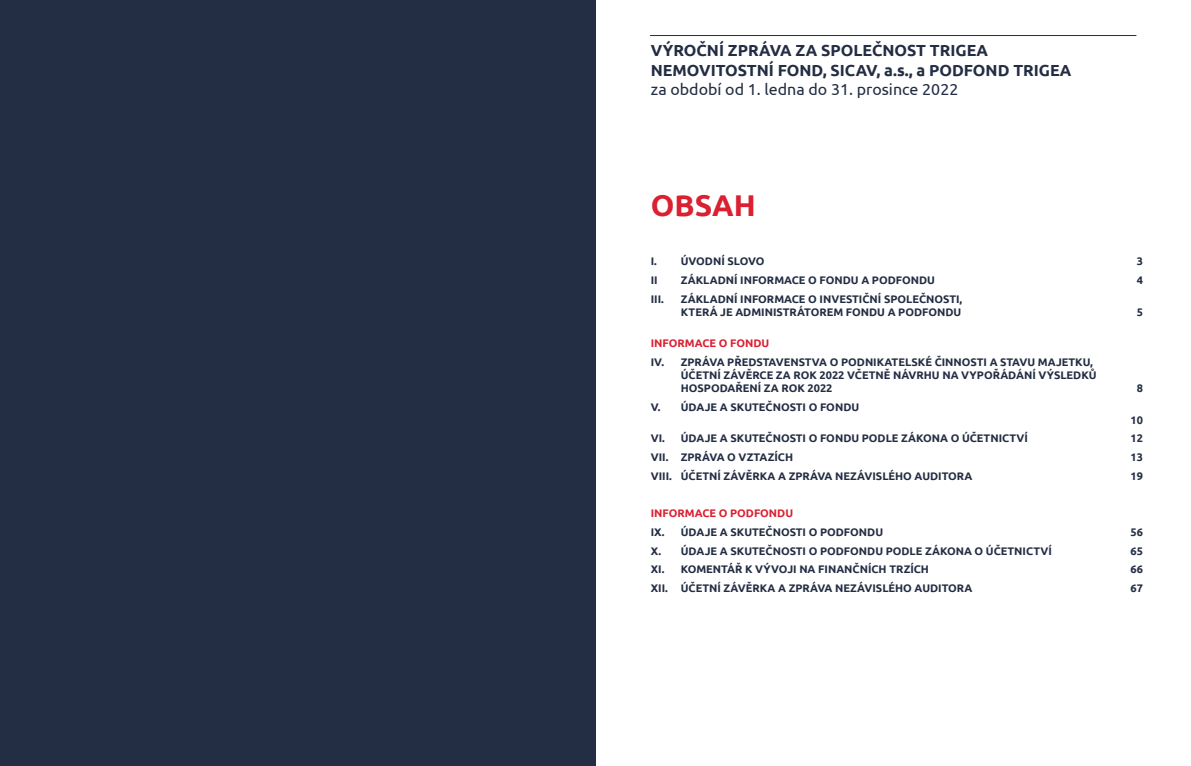
<style>
.page{position:relative;width:1191px;height:766px;background:#fff}
.page>*{position:absolute;margin:0;border:0;box-sizing:border-box;transform-origin:0 0}
.t1{font:700 30px "Ubuntu";color:#da2031}
.t2{font:700 16px/19.2px "Ubuntu";color:#232d43}
.t3{font:16px "Ubuntu";color:#232d43}
.t4{font:700 11px/13px "Ubuntu";color:#232d43}
.t5{font:700 11px "Ubuntu";color:#da2031}
</style>
<div class="page">
<hr style="left:650px;top:35px;width:486px;height:1px;background:#232d43">
<div style="left:0;top:0;width:595px;height:765px;background:#232d43"></div>
<h2 class="t2" style="left:651px;top:41px;width:422px">VÝROČNÍ ZPRÁVA ZA SPOLEČNOST TRIGEA<br>NEMOVITOSTNÍ FOND, SICAV, a.s., a PODFOND TRIGEA</h2>
<h2 class="t3" style="left:651px;top:79px;width:309px">za období od 1. ledna do 31. prosince 2022</h2>
<h1 class="t1" style="left:651px;top:187px;width:106px">OBSAH</h1>
<p class="t4" style="left:651px;top:254px;width:115px">I. ÚVODNÍ SLOVO</p>
<p class="t4" style="left:1136px;top:254px;width:8px">3</p>
<p class="t4" style="left:651px;top:273px;width:8px">II</p>
<p class="t4" style="left:681px;top:273px;width:256px">ZÁKLADNÍ INFORMACE O FONDU A PODFONDU</p>
<p class="t4" style="left:1136px;top:273px;width:8px">4</p>
<p class="t4" style="left:651px;top:292px;width:15px">III.</p>
<p class="t4" style="left:681px;top:292px;width:283px">ZÁKLADNÍ INFORMACE O INVESTIČNÍ SPOLEČNOSTI,<br>KTERÁ JE ADMINISTRÁTOREM FONDU A PODFONDU</p>
<p class="t4" style="left:1136px;top:305px;width:8px">5</p>
<p class="t5" style="left:651px;top:336px;width:120px">INFORMACE O FONDU</p>
<p class="t4" style="left:681px;top:355px;width:417px;text-indent:-30px">IV. ZPRÁVA PŘEDSTAVENSTVA O PODNIKATELSKÉ ČINNOSTI A STAVU MAJETKU,<br>ÚČETNÍ ZÁVĚRCE ZA ROK 2022 VČETNĚ NÁVRHU NA VYPOŘÁDÁNÍ VÝSLEDKŮ<br>HOSPODAŘENÍ ZA ROK 2022</p>
<p class="t4" style="left:651px;top:400px;width:210px">V. ÚDAJE A SKUTEČNOSTI O FONDU</p>
<p class="t4" style="left:1136px;top:381px;width:8px">8</p>
<p class="t4" style="left:1130px;top:413px;width:14px">10</p>
<p class="t4" style="left:651px;top:431px;width:379px">VI. ÚDAJE A SKUTEČNOSTI O FONDU PODLE ZÁKONA O ÚČETNICTVÍ</p>
<p class="t4" style="left:1130px;top:431px;width:14px">12</p>
<p class="t4" style="left:651px;top:450px;width:144px">VII. ZPRÁVA O VZTAZÍCH</p>
<p class="t4" style="left:1130px;top:450px;width:14px">13</p>
<p class="t4" style="left:651px;top:469px;width:323px">VIII. ÚČETNÍ ZÁVĚRKA A ZPRÁVA NEZÁVISLÉHO AUDITORA</p>
<p class="t4" style="left:1130px;top:469px;width:14px">19</p>
<p class="t5" style="left:651px;top:506px;width:144px">INFORMACE O PODFONDU</p>
<p class="t4" style="left:651px;top:525px;width:234px">IX. ÚDAJE A SKUTEČNOSTI O PODFONDU</p>
<p class="t4" style="left:1130px;top:525px;width:14px">56</p>
<p class="t4" style="left:651px;top:543px;width:402px">X. ÚDAJE A SKUTEČNOSTI O PODFONDU PODLE ZÁKONA O ÚČETNICTVÍ</p>
<p class="t4" style="left:1130px;top:543px;width:14px">65</p>
<p class="t4" style="left:651px;top:562px;width:280px">XI. KOMENTÁŘ K VÝVOJI NA FINANČNÍCH TRZÍCH</p>
<p class="t4" style="left:1130px;top:562px;width:14px">66</p>
<p class="t4" style="left:651px;top:581px;width:323px">XII. ÚČETNÍ ZÁVĚRKA A ZPRÁVA NEZÁVISLÉHO AUDITORA</p>
<p class="t4" style="left:1130px;top:581px;width:14px">67</p>
</div>
